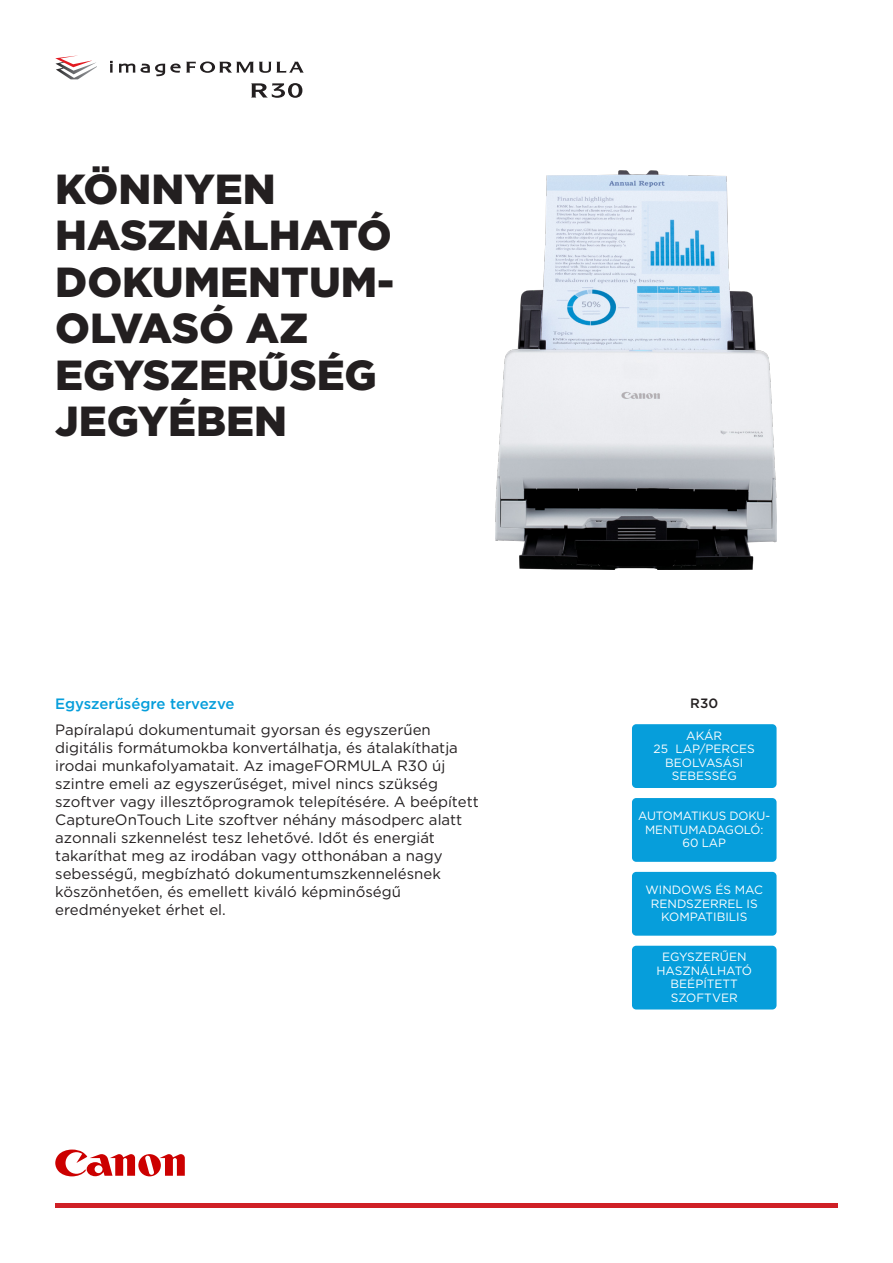
<style>
.page{position:relative;width:893px;height:1263px;background:#fff}
.page>*{position:absolute;margin:0;border:0;box-sizing:border-box;transform-origin:0 0}
.COVER_HEADER_MEDIUM{font:900 42px/46.5px "Gotham";color:#231f20}
.BODY_BULLETS{font:15px/18px "Gotham";color:#231f20}
.SUBHEAD{font:500 15px "Gotham";color:#069edb}
.SUBHEAD-2{font:500 13.5px "Gotham";color:#231f20}
.COVER_HEADER_SMALL{font:12px/13.5px "Gotham";color:#fff;text-align:center}
</style>
<div class="page">
<div style="left:55px;top:1203px;width:783px;height:5px;background:#cf2026"></div>
<svg style="left:55px;top:1149px;width:130px;height:27px"></svg>
<img style="left:496px;top:170px;width:280px;height:400px">
<div style="left:632px;top:724px;width:144px;height:64px;background:#069edb;border-radius:4px"></div>
<div style="left:632px;top:798px;width:144px;height:64px;background:#069edb;border-radius:4px"></div>
<div style="left:632px;top:872px;width:144px;height:64px;background:#069edb;border-radius:4px"></div>
<div style="left:632px;top:946px;width:144px;height:63px;background:#069edb;border-radius:4px"></div>
<svg style="left:55px;top:62px;width:42px;height:17px"></svg>
<svg style="left:110px;top:61px;width:3px;height:12px"></svg>
<svg style="left:119px;top:62px;width:185px;height:14px"></svg>
<svg style="left:251px;top:83px;width:51px;height:15px"></svg>
<p class="COVER_HEADER_MEDIUM" style="left:55px;top:165px;width:341px">KÖNNYEN<br>HASZNÁLHATÓ<br>DOKUMENTUM-<br>OLVASÓ AZ<br>EGYSZERŰSÉG<br>JEGYÉBEN</p>
<p class="SUBHEAD" style="left:55px;top:694px;width:181px">Egyszerűségre tervezve</p>
<p class="BODY_BULLETS" style="left:55px;top:721px;width:425px">Papíralapú dokumentumait gyorsan és egyszerűen digitális formátumokba konvertálhatja, és átalakíthatja irodai munkafolyamatait. Az imageFORMULA R30 új szintre emeli az egyszerűséget, mivel nincs szükség szoftver vagy illesztőprogramok telepítésére. A beépített CaptureOnTouch Lite szoftver néhány másodperc alatt azonnali szkennelést tesz lehetővé. Időt és energiát takaríthat meg az irodában vagy otthonában a nagy sebességű, megbízható dokumentumszkennelésnek köszönhetően, és emellett kiváló képminőségű eredményeket érhet el.</p>
<p class="SUBHEAD-2" style="left:690px;top:694px;width:29px">R30</p>
<p class="COVER_HEADER_SMALL" style="left:654px;top:728px;width:103px">AKÁR<br>25 LAP/PERCES<br>BEOLVASÁSI<br>SEBESSÉG</p>
<p class="COVER_HEADER_SMALL" style="left:638px;top:809px;width:133px">AUTOMATIKUS DOKU-<br>MENTUMADAGOLÓ:<br>60 LAP</p>
<p class="COVER_HEADER_SMALL" style="left:646px;top:883px;width:119px">WINDOWS ÉS MAC<br>RENDSZERREL IS<br>KOMPATIBILIS</p>
<p class="COVER_HEADER_SMALL" style="left:656px;top:950px;width:97px">EGYSZERŰEN<br>HASZNÁLHATÓ</p>
<p class="COVER_HEADER_SMALL" style="left:671px;top:977px;width:69px;text-align:left">BEÉPÍTETT<br>SZOFTVER</p>
</div>
